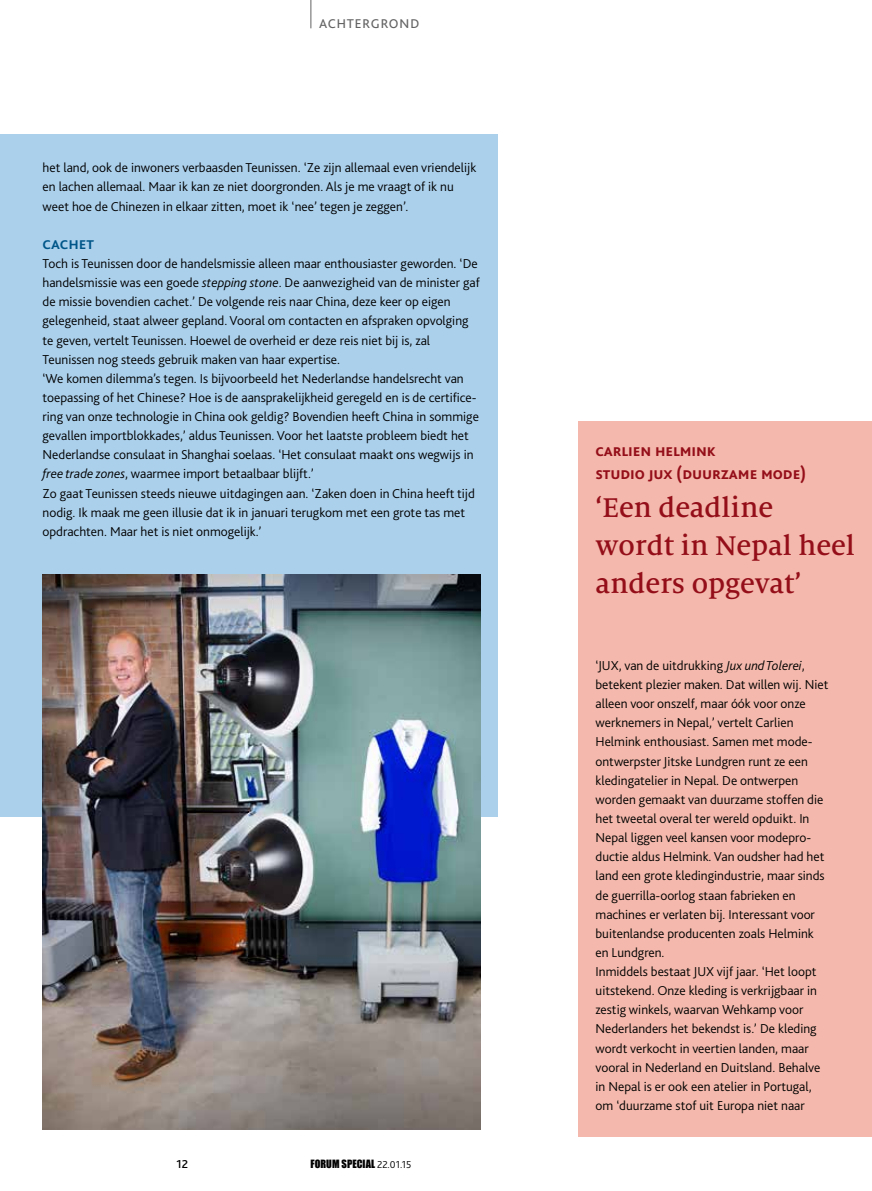
<style>
.page{position:relative;width:872px;height:1191px;background:#fff}
.page>*{position:absolute;margin:0;border:0;box-sizing:border-box;transform-origin:0 0}
.t1{font:500 30px/38.2px "Milo Serif Pro";color:#940e19}
.t2{font:700 18px/22.5px "Bliss 2";letter-spacing:-.005em;color:#940e19}
.t3{font:300 18px "Bliss 2";letter-spacing:.03em;color:#646363}
.t4{font:500 18px "Bliss 2";color:#005689}
.t5{font:300 13.5px/19.2px "Bliss 2";color:#000}
.t6{font:500 12px "Bliss 2";color:#000}
.t7{font:10.5px "Impact";letter-spacing:.005em;color:#000}
.s1{font-style:italic}
.s2{font-family:"Bliss 2";font-weight:300}
</style>
<div class="page">
<svg style="left:310px;top:0;width:1px;height:28px"></svg>
<div style="left:0;top:134px;width:497px;height:682px;background:#abd0ec"></div>
<div style="left:578px;top:421px;width:294px;height:715px;background:#f4b9ac"></div>
<img style="left:43px;top:574px;width:437px;height:555px">
<h2 class="t3" style="left:319px;top:11px;width:102px">achtergrond</h2>
<p class="t5" style="left:43px;top:158px;width:435px">het land, ook de inwoners verbaasden Teunissen. ‘Ze zijn allemaal even vriendelijk en lachen allemaal. Maar ik kan ze niet doorgronden. Als je me vraagt of ik nu weet hoe de Chinezen in elkaar zitten, moet ik ‘nee’ tegen je zeggen’.</p>
<h2 class="t4" style="left:43px;top:232px;width:53px">cachet</h2>
<p class="t5" style="left:43px;top:253px;width:439px">Toch is Teunissen door de handelsmissie alleen maar enthousiaster geworden. ‘De handelsmissie was een goede <span class="s1">stepping stone</span>. De aanwezigheid van de minister gaf de missie bovendien cachet.’ De volgende reis naar China, deze keer op eigen gelegenheid, staat alweer gepland. Vooral om contacten en afspraken opvolging te geven, vertelt Teunissen. Hoewel de overheid er deze reis niet bij is, zal Teunissen nog steeds gebruik maken van haar expertise.<br>‘We komen dilemma’s tegen. Is bijvoorbeeld het Nederlandse handelsrecht van toepassing of het Chinese? Hoe is de aansprakelijkheid geregeld en is de certifice&shy;ring van onze technologie in China ook geldig? Bovendien heeft China in sommige gevallen importblokkades,’ aldus Teunissen. Voor het laatste probleem biedt het Nederlandse consulaat in Shanghai soelaas. ‘Het consulaat maakt ons wegwijs in <span class="s1">free trade zones</span>, waarmee import betaalbaar blijft.’<br>Zo gaat Teunissen steeds nieuwe uitdagingen aan. ‘Zaken doen in China heeft tijd nodig. Ik maak me geen illusie dat ik in januari terugkom met een grote tas met opdrachten. Maar het is niet onmogelijk.’</p>
<p class="t6" style="left:176px;top:1156px;width:13px">12</p>
<p class="t7" style="left:310px;top:1155px;width:102px">FORUM SPECIAL <span class="s2">22.01.15</span></p>
<h2 class="t2" style="left:595px;top:439px;width:212px">carlien helmink<br>studio jux (duurzame mode)</h2>
<h1 class="t1" style="left:595px;top:488px;width:261px">‘Een deadline wordt in Nepal heel anders opgevat’</h1>
<p class="t5" style="left:595px;top:655px;width:234px">‘JUX, van de uitdrukking <span class="s1">Jux und Tolerei</span>, betekent plezier maken. Dat willen wij. Niet alleen voor onszelf, maar óók voor onze werknemers in Nepal,’ vertelt Carlien Helmink enthousiast. Samen met mode&shy;ontwerpster Jitske Lundgren runt ze een kledingatelier in Nepal. De ontwerpen worden gemaakt van duurzame stoffen die het tweetal overal ter wereld opduikt. In Nepal liggen veel kansen voor modepro&shy;ductie aldus Helmink. Van oudsher had het land een grote kledingindustrie, maar sinds de guerrilla-oorlog staan fabrieken en machines er verlaten bij. Interessant voor buitenlandse producenten zoals Helmink en Lundgren.<br>Inmiddels bestaat JUX vijf jaar. ‘Het loopt uitstekend. Onze kleding is verkrijgbaar in zestig winkels, waarvan Wehkamp voor Nederlanders het bekendst is.’ De kleding wordt verkocht in veertien landen, maar vooral in Nederland en Duitsland. Behalve in Nepal is er ook een atelier in Portugal, om ‘duurzame stof uit Europa niet naar</p>
</div>
